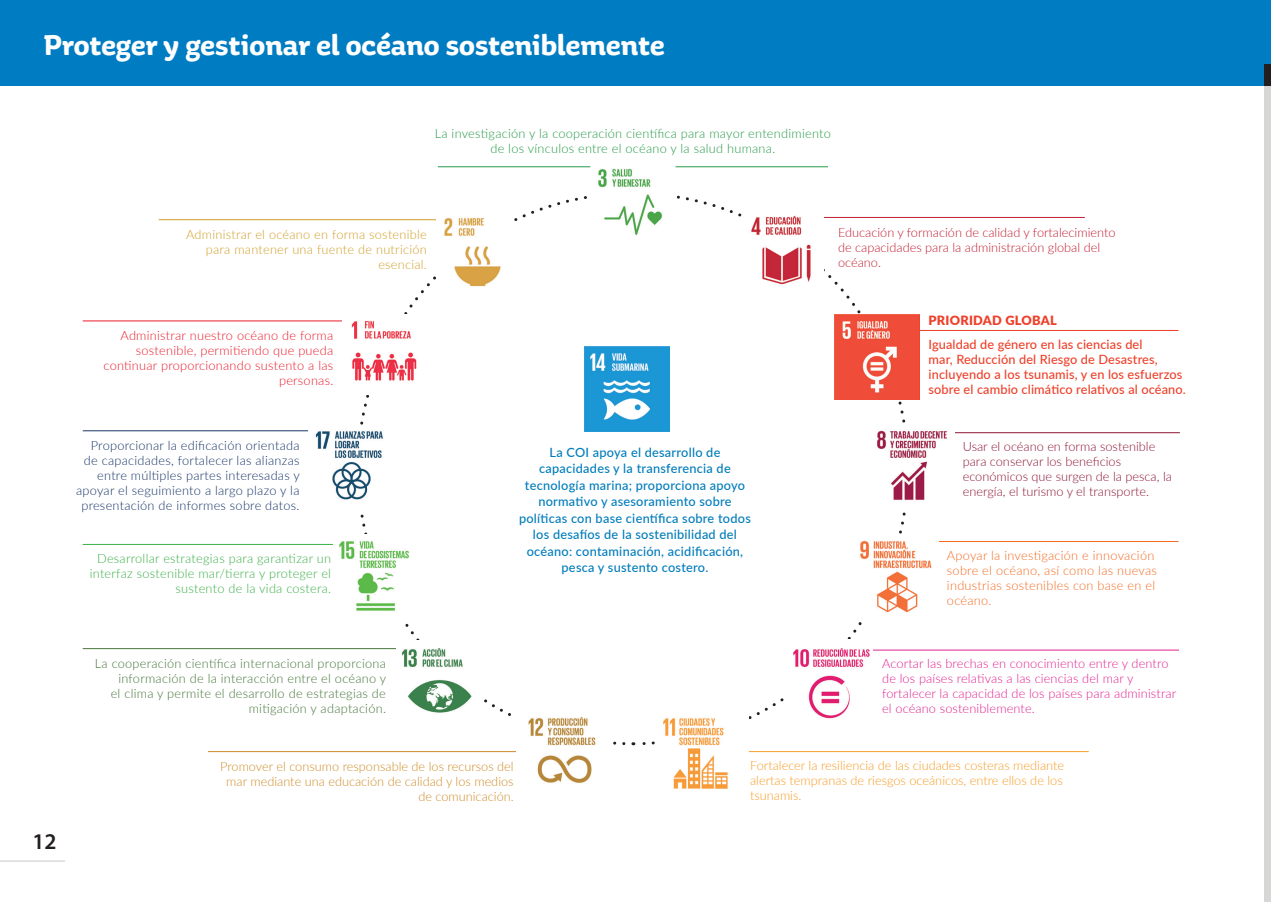
<style>
.page{position:relative;width:1271px;height:902px;background:#fff}
.page>*{position:absolute;margin:0;border:0;box-sizing:border-box;transform-origin:0 0}
.t1{font:700 30px "Aniuk";color:#fff}
.t2{font:600 22.5px "Myriad Pro";color:#231f20}
.t3{font:500 12.75px/16.5px "Lato";letter-spacing:.02em;color:#007cbb;text-align:center}
.t4{font:300 12.75px/15px "Lato";letter-spacing:.02em;color:#183568;text-align:right}
.t5{font:300 12.75px/15px "Lato";letter-spacing:.01em;color:#e22391}
.t6{font:300 12.75px/15px "Lato";letter-spacing:.02em;color:#47763b;text-align:right}
.t7{font:500 12.75px/15px "Lato";letter-spacing:.01em;color:#ee402a}
.t8{font:300 12.75px/15px "Lato";color:#8e1737}
.t9{font:300 12.75px/15px "Lato";color:#f89c25;text-align:justify}
.t10{font:300 12.75px/15px "Lato";letter-spacing:.02em;color:#eb1d2c;text-align:right}
.t11{font:300 12.75px/15px "Lato";letter-spacing:.02em;color:#269b47;text-align:center}
.t12{font:300 12.75px/15px "Lato";letter-spacing:.02em;color:#f36c24}
.t13{font:300 12.75px/15px "Lato";letter-spacing:.02em;color:#3daf49;text-align:right}
.t14{font:300 12.75px/15px "Lato";color:#cf8d2a;text-align:right}
.t15{font:300 12.75px/15px "Lato";color:#c21f32}
.t16{font:300 12.75px/15px "Lato";letter-spacing:.02em;color:#d19f28;text-align:right}
.t17{font:900 12.75px "Lato";letter-spacing:.02em;color:#ee402a}
</style>
<div class="page">
<hr style="left:0;top:860px;width:65px;height:1px;background:#cdcecb">
<div style="left:1264px;top:0;width:7px;height:85px;background:#007cc2"></div>
<div style="left:0;top:0;width:1264px;height:85px;background:#007cc2"></div>
<div style="left:1264px;top:64px;width:7px;height:837px;background:#d6d7d4"></div>
<div style="left:1264px;top:64px;width:7px;height:21px;background:#231f20"></div>
<svg style="left:639px;top:195px;width:272px;height:237px"></svg>
<img style="left:584px;top:346px;width:85px;height:85px">
<svg style="left:920px;top:330px;width:259px;height:1px"></svg>
<img style="left:835px;top:315px;width:85px;height:84px">
<svg style="left:873px;top:649px;width:306px;height:2px"></svg>
<img style="left:793px;top:648px;width:77px;height:71px">
<svg style="left:82px;top:648px;width:314px;height:2px"></svg>
<img style="left:401px;top:648px;width:71px;height:65px">
<svg style="left:939px;top:541px;width:240px;height:1px"></svg>
<img style="left:860px;top:540px;width:72px;height:73px">
<svg style="left:955px;top:432px;width:225px;height:2px"></svg>
<img style="left:869px;top:428px;width:78px;height:72px">
<svg style="left:82px;top:543px;width:251px;height:2px"></svg>
<img style="left:339px;top:541px;width:70px;height:70px">
<svg style="left:82px;top:430px;width:226px;height:2px"></svg>
<img style="left:315px;top:431px;width:68px;height:69px">
<img style="left:590px;top:166px;width:85px;height:81px">
<svg style="left:824px;top:216px;width:261px;height:74px"></svg>
<img style="left:743px;top:211px;width:81px;height:85px">
<svg style="left:158px;top:219px;width:278px;height:74px"></svg>
<img style="left:444px;top:218px;width:57px;height:69px">
<svg style="left:82px;top:320px;width:260px;height:2px"></svg>
<img style="left:351px;top:320px;width:66px;height:61px">
<hr style="left:208px;top:750px;width:312px;height:1px;background:#cf8d2a">
<hr style="left:743px;top:750px;width:345px;height:1px;background:#f89c25">
<hr style="left:438px;top:166px;width:152px;height:1px;background:#269b47">
<hr style="left:675px;top:166px;width:153px;height:1px;background:#269b47">
<div style="left:658px;top:711px;width:90px;height:85px;background:#fff"></div>
<img style="left:663px;top:718px;width:65px;height:71px">
<div style="left:516px;top:711px;width:92px;height:85px;background:#fff"></div>
<img style="left:528px;top:717px;width:68px;height:66px">
<h1 class="t1" style="left:44px;top:27px;width:622px">Proteger y gestionar el océano sosteniblemente</h1>
<p class="t11" style="left:435px;top:125px;width:398px">La investigación y la cooperación científica para mayor entendimiento de los vínculos entre el océano y la salud humana.</p>
<p class="t16" style="left:186px;top:227px;width:242px">Administrar el océano en forma sostenible para mantener una fuente de nutrición esencial.</p>
<p class="t10" style="left:104px;top:328px;width:231px">Administrar nuestro océano de forma sostenible, permitiendo que pueda continuar proporcionando sustento a las personas.</p>
<p class="t4" style="left:76px;top:437px;width:225px">Proporcionar la edificación orientada de capacidades, fortalecer las alianzas entre múltiples partes interesadas y apoyar el seguimiento a largo plazo y la presentación de informes sobre datos.</p>
<p class="t13" style="left:90px;top:550px;width:243px">Desarrollar estrategias para garantizar un interfaz sostenible mar/tierra y proteger el sustento de la vida costera.</p>
<p class="t6" style="left:95px;top:655px;width:293px">La cooperación científica internacional proporciona información de la interacción entre el océano y<br>el clima y permite el desarrollo de estrategias de mitigación y adaptación.</p>
<p class="t3" style="left:519px;top:443px;width:233px">La COI apoya el desarrollo de capacidades y la transferencia de tecnología marina; proporciona apoyo normativo y asesoramiento sobre políticas con base científica sobre todos los desafíos de la sostenibilidad del océano: contaminación, acidificación, pesca y sustento costero.</p>
<p class="t15" style="left:838px;top:224px;width:279px">Educación y formación de calidad y fortalecimiento de capacidades para la administración global del océano.</p>
<p class="t17" style="left:928px;top:311px;width:130px">PRIORIDAD GLOBAL</p>
<p class="t7" style="left:928px;top:336px;width:259px">Igualdad de género en las ciencias del<br>mar, Reducción del Riesgo de Desastres, incluyendo a los tsunamis, y en los esfuerzos sobre el cambio climático relativos al océano.</p>
<p class="t8" style="left:962px;top:438px;width:211px">Usar el océano en forma sostenible para conservar los beneficios económicos que surgen de la pesca, la energía, el turismo y el transporte.</p>
<p class="t12" style="left:947px;top:547px;width:211px">Apoyar la investigación e innovación sobre el océano, así como las nuevas industrias sostenibles con base en el océano.</p>
<p class="t5" style="left:882px;top:655px;width:296px">Acortar las brechas en conocimiento entre y dentro de los países relativas a las ciencias del mar y fortalecer la capacidad de los países para administrar el océano sosteniblemente.</p>
<h2 class="t2" style="left:32px;top:826px;width:26px">12</h2>
<p class="t14" style="left:220px;top:757px;width:295px">Promover el consumo responsable de los recursos del mar mediante una educación de calidad y los medios de comunicación.</p>
<p class="t9" style="left:750px;top:757px;width:316px">Fortalecer la resiliencia de las ciudades costeras mediante alertas tempranas de riesgos oceánicos, entre ellos de los tsunamis.</p>
</div>
